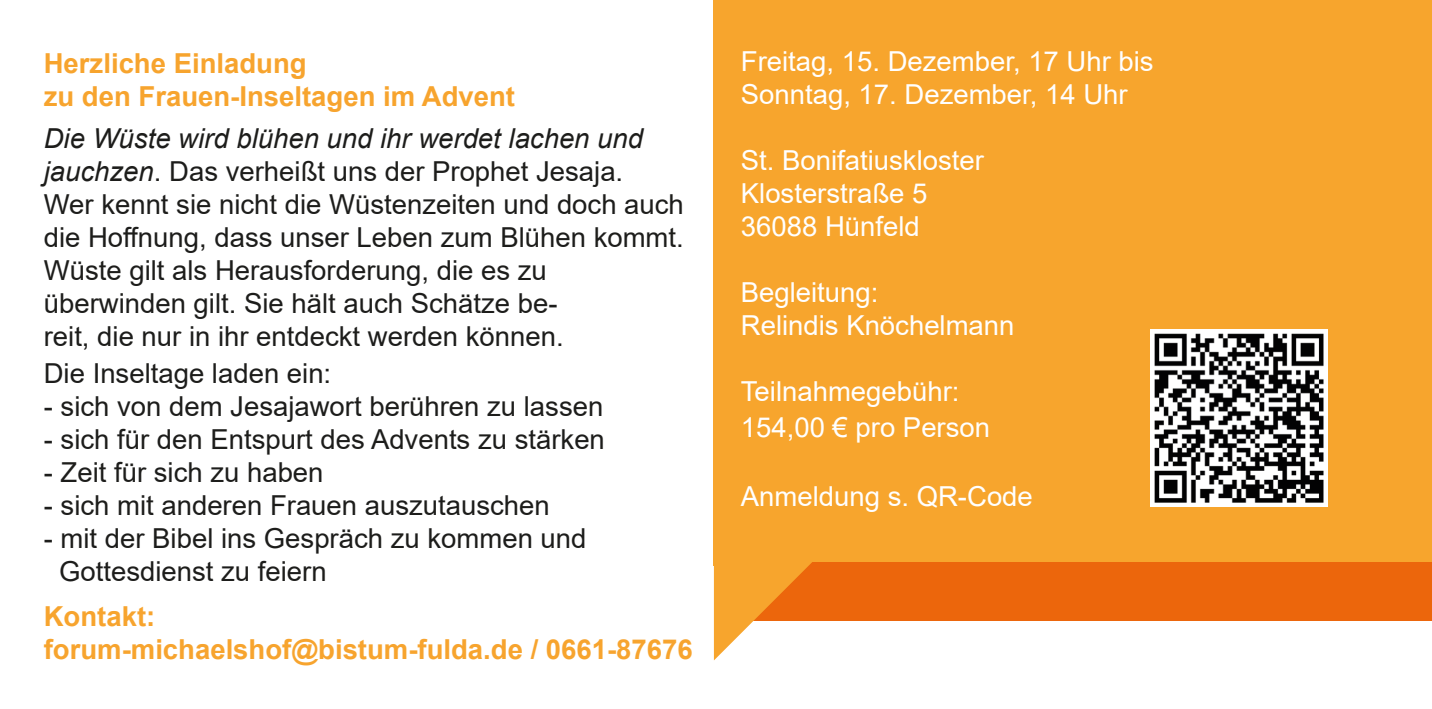
<style>
.page{position:relative;width:1432px;height:709px;background:#fff}
.page>*{position:absolute;margin:0;border:0;box-sizing:border-box;transform-origin:0 0}
.t1{font:27.5px/33px "Arial";color:#1d1d1b}
.t2{font:27.5px/33px "Arial";color:#fff}
.t3{font:700 27.5px/33px "Arial";color:#f7a42e}
.s1{font-style:italic}
</style>
<div class="page">
<div style="left:714px;top:0;width:717px;height:565px;background:#f7a52d"></div>
<div style="left:746px;top:562px;width:685px;height:59px;background:#ec660c"></div>
<svg style="left:714px;top:562px;width:98px;height:98px"></svg>
<img style="left:1150px;top:330px;width:177px;height:177px">
<p class="t3" style="left:44px;top:47px;width:473px">Herzliche Einladung<br>zu den Frauen-Inseltagen im Advent</p>
<p class="t1" style="left:44px;top:121px;width:641px"><span class="s1">Die Wüste wird blühen und ihr werdet lachen und jauchzen</span>. Das verheißt uns der Prophet Jesaja.<br>Wer kennt sie nicht die Wüstenzeiten und doch auch die Hoffnung, dass unser Leben zum Blühen kommt.<br>Wüste gilt als Herausforderung, die es zu überwinden gilt. Sie hält auch Schätze be-<br>reit, die nur in ihr entdeckt werden können.</p>
<p class="t1" style="left:44px;top:357px;width:289px">Die Inseltage laden ein:</p>
<p class="t1" style="left:44px;top:390px;width:561px">- sich von dem Jesajawort berühren zu lassen</p>
<p class="t1" style="left:44px;top:423px;width:562px">- sich für den Entspurt des Advents zu stärken</p>
<p class="t1" style="left:44px;top:456px;width:281px">- Zeit für sich zu haben</p>
<p class="t1" style="left:44px;top:489px;width:507px">- sich mit anderen Frauen auszutauschen</p>
<p class="t1" style="left:59px;top:522px;width:529px;text-indent:-15px">- mit der Bibel ins Gespräch zu kommen und<br>Gottesdienst zu feiern</p>
<p class="t3" style="left:44px;top:600px;width:650px">Kontakt:<br>forum-michaelshof@bistum-fulda.de / 0661-87676</p>
<p class="t2" style="left:741px;top:45px;width:414px">Freitag, 15. Dezember, 17 Uhr bis<br>Sonntag, 17. Dezember, 14 Uhr</p>
<p class="t2" style="left:741px;top:144px;width:245px">St. Bonifatiuskloster</p>
<p class="t2" style="left:741px;top:177px;width:188px">Klosterstraße 5</p>
<p class="t2" style="left:741px;top:210px;width:180px">36088 Hünfeld</p>
<p class="t2" style="left:741px;top:276px;width:139px">Begleitung:</p>
<p class="t2" style="left:741px;top:309px;width:275px">Relindis Knöchelmann</p>
<p class="t2" style="left:741px;top:375px;width:220px">Teilnahmegebühr:</p>
<p class="t2" style="left:741px;top:411px;width:251px">154,00 € pro Person</p>
<p class="t2" style="left:741px;top:480px;width:293px">Anmeldung s. QR-Code</p>
</div>
